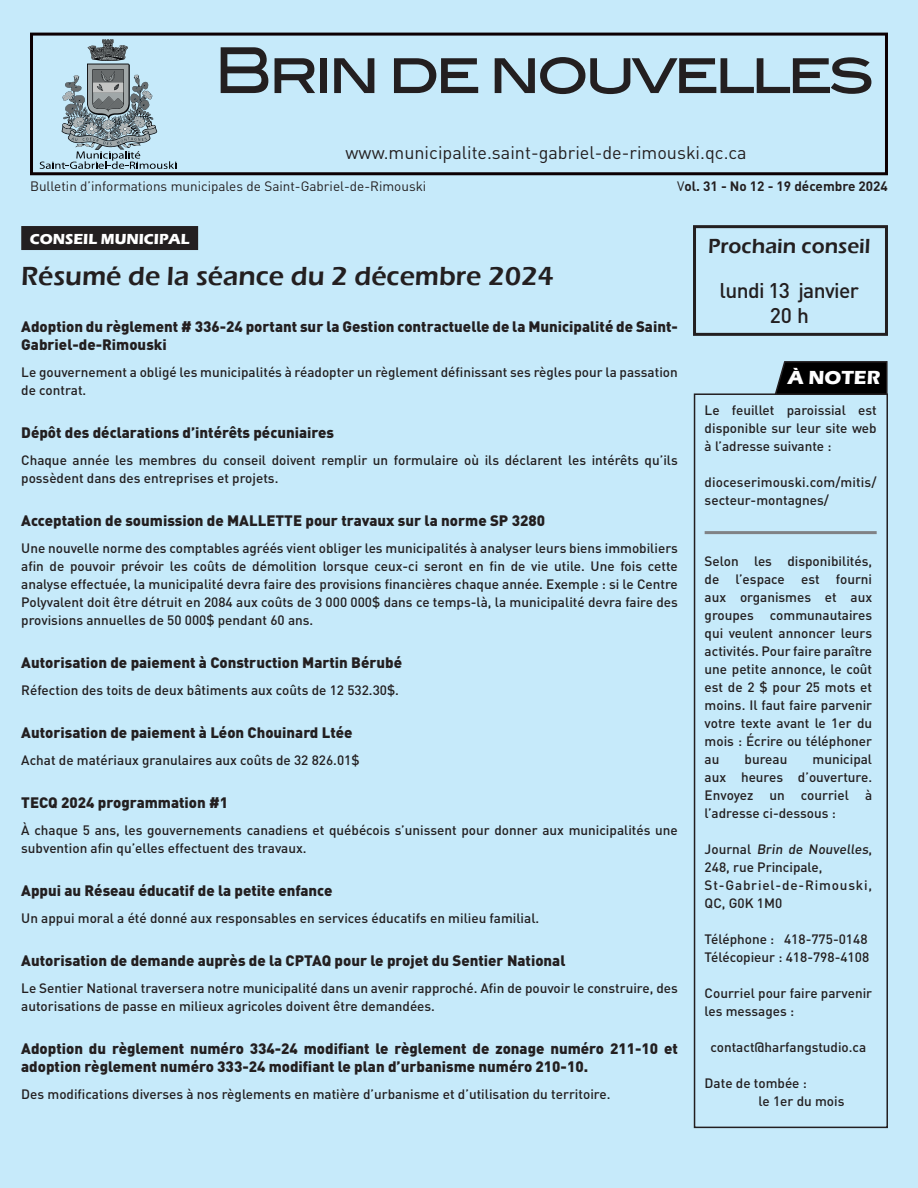
<style>
.page{position:relative;width:918px;height:1188px;background:#c6eafa}
.page>*{position:absolute;margin:0;border:0;box-sizing:border-box;transform-origin:0 0}
.t1{font:56.55px "Blair Md ITCTT Medium";letter-spacing:-.08em;color:#231f20}
.Titre{font:600 27px "Eras ITC";color:#231f20}
.t2{font:500 21px/25.5px "DIN Pro";letter-spacing:-.03em;color:#231f20;text-align:center}
.t3{font:600 21px "Eras ITC";color:#231f20}
.t4{font:700 19.5px "Eras ITC";color:#fff}
.t5{font:18px "DIN Pro";color:#231f20}
.t6{font:900 15px/18px "DIN Pro";color:#231f20}
.Sur-titre{font:700 15px "Eras ITC";color:#fff}
.t7{font:500 13.5px/18px "DIN Pro";color:#231f20}
.t8{font:13.5px "DIN Pro";color:#231f20}
.t9{font:500 13.5px/18px "DIN Pro";letter-spacing:.06em;color:#231f20}
.t10{font:700 13.5px "DIN Pro";color:#231f20}
.s1{font-size:63.15px}
.s2{font-weight:400}
</style>
<div class="page">
<div style="left:694px;top:393px;width:194px;height:735px;border:2px solid #231f20"></div>
<div style="left:693px;top:225px;width:195px;height:111px;border:3px solid #231f20"></div>
<div style="left:30px;top:33px;width:858px;height:142px;border:3px solid #0b0002"></div>
<svg style="left:40px;top:39px;width:136px;height:130px"></svg>
<svg style="left:774px;top:361px;width:114px;height:35px;background:#131517"></svg>
<div style="left:21px;top:226px;width:177px;height:24px;background:#231f20"></div>
<hr style="left:705px;top:531px;width:172px;height:3px;background:#808285">
<p class="t1" style="left:214px;top:27px;width:662px"><span class="s1">B</span>rin de nouvelles</p>
<p class="t5" style="left:346px;top:140px;width:402px">www.municipalite.saint-gabriel-de-rimouski.qc.ca</p>
<p class="t8" style="left:30px;top:177px;width:398px">Bulletin d’informations municipales de Saint-Gabriel-de-Rimouski</p>
<p class="t10" style="left:677px;top:177px;width:212px"><span class="s2">V</span>ol. 31 - No 12 - 19 décembre 2024</p>
<p class="Sur-titre" style="left:30px;top:230px;width:161px">CONSEIL MUNICIPAL</p>
<p class="Titre" style="left:21px;top:260px;width:534px">Résumé de la séance du 2 décembre 2024</p>
<p class="t6" style="left:21px;top:317px;width:658px">Adoption du règlement # 336-24 portant sur la Gestion contractuelle de la Municipalité de Saint-<br>Gabriel-de-Rimouski</p>
<p class="t7" style="left:21px;top:362px;width:658px">Le gouvernement a obligé les municipalités à réadopter un règlement définissant ses règles pour la passation de contrat.</p>
<p class="t6" style="left:21px;top:423px;width:314px">Dépôt des déclarations d’intérêts pécuniaires</p>
<p class="t7" style="left:21px;top:450px;width:658px">Chaque année les membres du conseil doivent remplir un formulaire où ils déclarent les intérêts qu’ils possèdent dans des entreprises et projets.</p>
<p class="t6" style="left:21px;top:511px;width:525px">Acceptation de soumission de MALLETTE pour travaux sur la norme SP 3280</p>
<p class="t7" style="left:21px;top:538px;width:658px;text-align:justify">Une nouvelle norme des comptables agréés vient obliger les municipalités à analyser leurs biens immobiliers afin de pouvoir prévoir les coûts de démolition lorsque ceux-ci seront en fin de vie utile. Une fois cette analyse effectuée, la municipalité devra faire des provisions financières chaque année. Exemple : si le Centre Polyvalent doit être détruit en 2084 aux coûts de 3 000 000$ dans ce temps-là, la municipalité devra faire des provisions annuelles de 50 000$ pendant 60 ans.</p>
<p class="t6" style="left:21px;top:653px;width:382px">Autorisation de paiement à Construction Martin Bérubé</p>
<p class="t7" style="left:21px;top:680px;width:379px">Réfection des toits de deux bâtiments aux coûts de 12 532.30$.</p>
<p class="t6" style="left:21px;top:723px;width:333px">Autorisation de paiement à Léon Chouinard Ltée</p>
<p class="t7" style="left:21px;top:750px;width:340px">Achat de matériaux granulaires aux coûts de 32 826.01$</p>
<p class="t6" style="left:21px;top:793px;width:208px">TECQ 2024 programmation #1</p>
<p class="t7" style="left:21px;top:820px;width:658px">À chaque 5 ans, les gouvernements canadiens et québécois s’unissent pour donner aux municipalités une subvention afin qu’elles effectuent des travaux.</p>
<p class="t6" style="left:21px;top:881px;width:313px">Appui au Réseau éducatif de la petite enfance</p>
<p class="t7" style="left:21px;top:908px;width:520px">Un appui moral a été donné aux responsables en services éducatifs en milieu familial.</p>
<p class="t6" style="left:21px;top:951px;width:546px">Autorisation de demande auprès de la CPTAQ pour le projet du Sentier National</p>
<p class="t7" style="left:21px;top:979px;width:658px">Le Sentier National traversera notre municipalité dans un avenir rapproché. Afin de pouvoir le construire, des autorisations de passe en milieux agricoles doivent être demandées.</p>
<p class="t6" style="left:21px;top:1039px;width:658px">Adoption du règlement numéro 334-24 modifiant le règlement de zonage numéro 211-10 et adoption règlement numéro 333-24 modifiant le plan d’urbanisme numéro 210-10.</p>
<p class="t7" style="left:21px;top:1085px;width:591px">Des modifications diverses à nos règlements en matière d’urbanisme et d’utilisation du territoire.</p>
<p class="t3" style="left:708px;top:234px;width:164px">Prochain conseil</p>
<p class="t2" style="left:720px;top:277px;width:141px">lundi 13 janvier<br>20 h</p>
<p class="t4" style="left:788px;top:366px;width:94px">À NOTER</p>
<p class="t7" style="left:705px;top:400px;width:174px;text-align:justify">Le feuillet paroissial est disponible sur leur site web à l’adresse suivante :</p>
<p class="t7" style="left:705px;top:472px;width:173px">dioceserimouski.com/mitis/ secteur-montagnes/</p>
<p class="t7" style="left:705px;top:552px;width:169px;text-align:justify">Selon les disponibilités, de l’espace est fourni aux organismes et aux groupes communautaires qui veulent annoncer leurs activités. Pour faire paraître une petite annonce, le coût est de 2 $ pour 25 mots et moins. Il faut faire parvenir votre texte avant le 1er du mois : Écrire ou téléphoner au</p>
<p class="t7" style="left:705px;top:750px;width:169px;text-align:justify;text-indent:108px">municipal aux heures d’ouverture.<br>Envoyez un courriel à l’adresse ci-dessous :</p>
<p class="t7" style="left:705px;top:840px;width:169px">J o u rn a l Brin de Nouvelles,<br>248, rue Principale,</p>
<p class="t9" style="left:705px;top:876px;width:169px">St-Gabriel-de-Rimouski,<br>QC, G0K 1M0</p>
<p class="t7" style="left:705px;top:930px;width:166px">Téléphone : 418-775-0148<br>Télécopieur : 418-798-4108</p>
<p class="t7" style="left:705px;top:984px;width:169px">Courriel pour faire parvenir les messages :</p>
<p class="t7" style="left:711px;top:1038px;width:157px">contact@harfangstudio.ca</p>
<p class="t7" style="left:705px;top:1074px;width:104px">Date de tombée :</p>
<p class="t7" style="left:759px;top:1092px;width:87px">le 1er du mois</p>
<p class="t7" style="left:745px;top:750px;width:44px">bureau</p>
</div>
